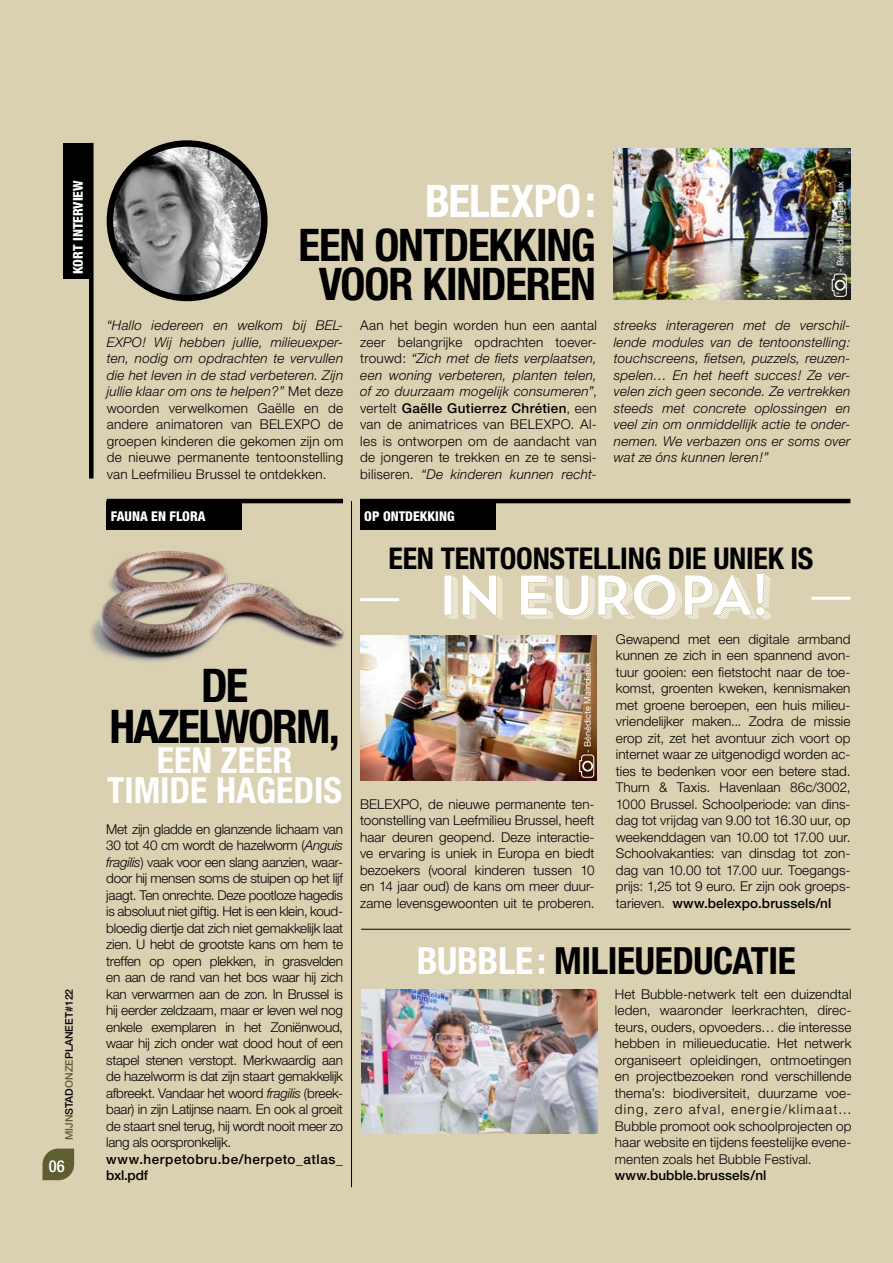
<style>
.page{position:relative;width:893px;height:1263px;background:#dad1b2}
.page>*{position:absolute;margin:0;border:0;box-sizing:border-box;transform-origin:0 0}
.t1{font:55.5px "Trend Sans Four";letter-spacing:-.13em;color:#fff}
.t2{font:700 condensed 46.5px/40.5px "Helvetica Neue";letter-spacing:-.04em;color:#000;text-align:center}
.t3{font:700 condensed 45px/39px "Helvetica Neue";letter-spacing:-.025em;color:#000;text-align:center}
.t4{font:700 condensed 45px "Helvetica Neue";letter-spacing:-.02em;color:#fff}
.t5{font:700 condensed 37.5px "Helvetica Neue";letter-spacing:-.01em;color:#000}
.t6{font:700 condensed 36px/30px "Helvetica Neue";color:#fff;text-align:center}
.t7{font:700 condensed 30px "Helvetica Neue";letter-spacing:-.01em;color:#000}
.t8{font:500 condensed 16.5px "Helvetica Neue";color:#fff}
.t9{font:300 13.5px/16.5px "Helvetica Neue";letter-spacing:.01em;color:#000;text-align:justify}
.t10{font:300 13.5px/16.5px "Helvetica Neue LT Std";letter-spacing:.005em;color:#000;text-align:justify}
.t11{font:italic 300 13.5px/16.5px "Helvetica Neue";letter-spacing:.02em;color:#000;text-align:justify}
.t12{font:500 13.5px/16.5px "Helvetica Neue LT Std";letter-spacing:.035em;color:#000}
.t13{font:800 condensed 13.5px "Helvetica Neue";color:#fff}
.t14{font:500 13.5px "Helvetica Neue";letter-spacing:.005em;color:#000}
.t15{font:500 10.5px "Helvetica Neue LT Std";color:#000}
.t16{font:9px "Helvetica Neue";color:#fff}
.s1{color:#5f5e32}
.s2{font-style:italic}
.s3{font-weight:500}
.s4{color:#fff}
</style>
<div class="page">
<div style="left:360px;top:501px;width:135px;height:28px;background:#000"></div>
<hr style="left:360px;top:499px;width:490px;height:4px;background:#000">
<hr style="left:351px;top:501px;width:1px;height:686px;background:#000">
<div style="left:63px;top:143px;width:28px;height:135px;background:#000"></div>
<div style="left:89px;top:143px;width:5px;height:335px;background:#000"></div>
<hr style="left:107px;top:499px;width:236px;height:4px;background:#000">
<svg style="left:43px;top:1148px;width:31px;height:32px"></svg>
<hr style="left:811px;top:597px;width:39px;height:3px;background:#fff">
<img style="left:360px;top:636px;width:237px;height:144px">
<hr style="left:361px;top:929px;width:489px;height:1px;background:#000">
<img style="left:111px;top:144px;width:151px;height:154px">
<div style="left:107px;top:140px;width:161px;height:161px;border:6px solid #000;border-radius:50%"></div>
<hr style="left:360px;top:598px;width:39px;height:3px;background:#fff">
<img style="left:614px;top:149px;width:236px;height:151px">
<div style="left:107px;top:501px;width:135px;height:28px;background:#000"></div>
<img style="left:361px;top:989px;width:237px;height:145px">
<svg style="left:579px;top:754px;width:15px;height:24px"></svg>
<div style="left:583px;top:762px;width:9px;height:8px;border:1px solid #fff;border-radius:50%"></div>
<svg style="left:832px;top:274px;width:15px;height:23px"></svg>
<div style="left:836px;top:281px;width:9px;height:9px;border:1px solid #fff;border-radius:50%"></div>
<img style="left:90px;top:512px;width:254px;height:150px">
<p class="t13" style="left:70px;top:274px;width:95px;rotate:-90deg">KORT INTERVIEW</p>
<p class="t15" style="left:63px;top:1140px;width:153px;rotate:-90deg"><span class="s1">MIJN</span>STAD<span class="s1">ONZE</span>PLANEET#122</p>
<p class="t8" style="left:49px;top:1156px;width:17px">06</p>
<h3 class="t4" style="left:425px;top:174px;width:172px">BELEXPO:</h3>
<h3 class="t3" style="left:299px;top:225px;width:299px">EEN ONTDEKKING<br>VOOR KINDEREN</h3>
<p class="t16" style="left:835px;top:272px;width:92px;rotate:-90deg">- Bénédicte Maindiaux</p>
<p class="t9" style="left:107px;top:317px;width:238px"><span class="s2">“Hallo iedereen en welkom bij BEL-EXPO! Wij hebben jullie, milieuexper&shy;ten, nodig om opdrachten te vervullen die het leven in de stad verbeteren. Zijn jullie klaar om ons te helpen?”</span> Met deze woorden verwelkomen Gaëlle en de andere animatoren van BELEXPO de groepen kinderen die gekomen zijn om de nieuwe permanente tentoonstelling van Leefmilieu Brussel te ontdekken.</p>
<p class="t9" style="left:360px;top:317px;width:238px">Aan het begin worden hun een aantal zeer belangrijke opdrachten toever&shy;trouwd: <span class="s2">“Zich met de fiets verplaatsen, een woning verbeteren, planten telen, of zo duurzaam mogelijk consumeren”</span>, vertelt <span class="s3">Gaëlle Gutierrez Chrétien</span>, een van de animatrices van BELEXPO. Al&shy;les is ontworpen om de aandacht van de jongeren te trekken en ze te sensi&shy;biliseren. <span class="s2">“De kinderen kunnen recht-</span></p>
<p class="t11" style="left:614px;top:317px;width:238px">streeks interageren met de verschil&shy;lende modules van de tentoonstelling: touchscreens, fietsen, puzzels, reuzen&shy;spelen… En het heeft succes! Ze ver&shy;velen zich geen seconde. Ze vertrekken steeds met concrete oplossingen en veel zin om onmiddellijk actie te onder&shy;nemen. We verbazen ons er soms over wat ze óns kunnen leren!”</p>
<p class="t13" style="left:111px;top:507px;width:96px">FAUNA EN FLORA</p>
<h2 class="t2" style="left:109px;top:665px;width:232px">DE<br>HAZELWORM,</h2>
<h3 class="t6" style="left:107px;top:744px;width:237px">EEN ZEER<br>TIMIDE HAGEDIS</h3>
<p class="t9" style="left:106px;top:820px;width:238px">Met zijn gladde en glanzende lichaam van 30 tot 40 cm wordt de hazelworm (<span class="s2">Anguis fragilis</span>) vaak voor een slang aanzien, waar&shy;door hij mensen soms de stuipen op het lijf jaagt. Ten onrechte. Deze pootloze hagedis is absoluut niet giftig. Het is een klein, koud&shy;bloedig diertje dat zich niet gemakkelijk laat zien. U hebt de grootste kans om hem te treffen op open plekken, in grasvelden en aan de rand van het bos waar hij zich kan verwarmen aan de zon. In Brussel is hij eerder zeldzaam, maar er leven wel nog enkele exemplaren in het Zoniënwoud, waar hij zich onder wat dood hout of een stapel stenen verstopt. Merkwaardig aan de hazelworm is dat zijn staart gemakkelijk afbreekt. Vandaar het woord <span class="s2">fragilis</span> (breek&shy;baar) in zijn Latijnse naam. En ook al groeit de staart snel terug, hij wordt nooit meer zo lang als oorspronkelijk.</p>
<p class="t12" style="left:106px;top:1150px;width:238px">www.herpetobru.be/herpeto_atlas_ bxl.pdf</p>
<p class="t13" style="left:364px;top:507px;width:92px">OP ONTDEKKING</p>
<h3 class="t7" style="left:389px;top:540px;width:426px">EEN TENTOONSTELLING DIE UNIEK IS</h3>
<h1 class="t1" style="left:435px;top:560px;width:339px">IN EUROPA!</h1>
<p class="t16" style="left:582px;top:753px;width:92px;rotate:-90deg">- Bénédicte Maindiaux</p>
<p class="t10" style="left:360px;top:795px;width:236px">BELEXPO, de nieuwe permanente ten&shy;toonstelling van Leefmilieu Brussel, heeft haar deuren geopend. Deze interactie&shy;ve ervaring is uniek in Europa en biedt bezoekers (vooral kinderen tussen 10 en 14 jaar oud) de kans om meer duur&shy;zame levensgewoonten uit te proberen.</p>
<p class="t10" style="left:616px;top:630px;width:236px;text-align:left">Gewapend met een digitale armband kunnen ze zich in een spannend avon&shy;tuur gooien: een fietstocht naar de toe&shy;komst, groenten kweken, kennismaken met groene beroepen, een huis milieu&shy;vriendelijker maken... Zodra de missie erop zit, zet het avontuur zich voort op internet waar ze uitgenodigd worden ac&shy;ties te bedenken voor een betere stad.<br>Thurn &amp; Taxis. Havenlaan 86c/3002, 1000 Brussel. Schoolperiode: van dins&shy;dag tot vrijdag van 9.00 tot 16.30 uur, op weekenddagen van 10.00 tot 17.00 uur.<br>Schoolvakanties: van dinsdag tot zon&shy;dag van 10.00 tot 17.00 uur. Toegangs&shy;prijs: 1,25 tot 9 euro. Er zijn ook groeps&shy;tarieven. <span class="s3">www.belexpo.brussels/nl</span></p>
<h3 class="t5" style="left:417px;top:938px;width:380px"><span class="s4">BUBBLE:</span> MILIEUEDUCATIE</h3>
<p class="t9" style="left:615px;top:985px;width:238px">Het Bubble-netwerk telt een duizendtal leden, waaronder leerkrachten, direc&shy;teurs, ouders, opvoeders… die interesse hebben in milieueducatie. Het netwerk organiseert opleidingen, ontmoetingen en projectbezoeken rond verschillende thema’s: biodiversiteit, duurzame voe&shy;ding, zero afval, energie/klimaat… Bubble promoot ook schoolprojecten op haar website en tijdens feestelijke evene&shy;menten zoals het Bubble Festival.</p>
<p class="t14" style="left:615px;top:1167px;width:153px">www.bubble.brussels/nl</p>
</div>
